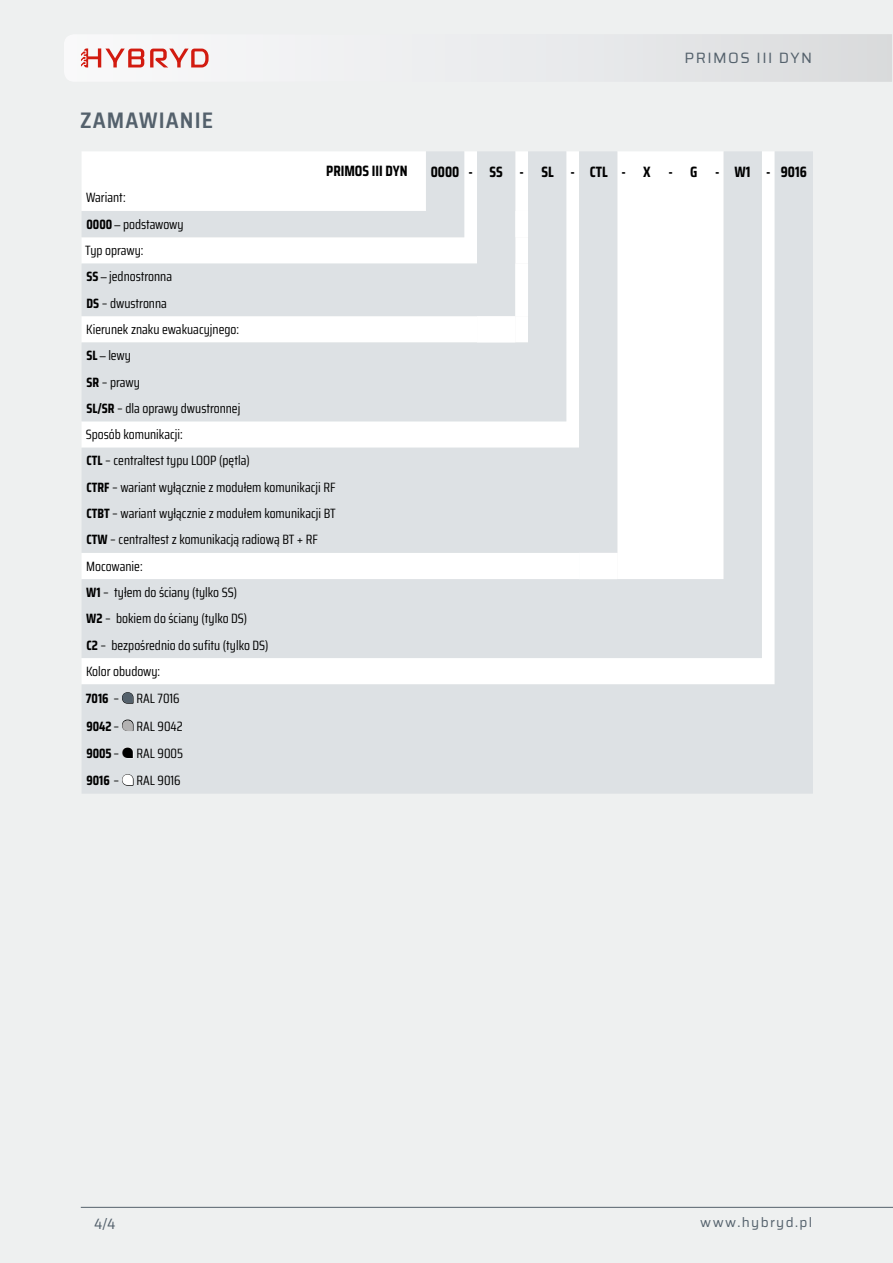
<style>
.page{position:relative;width:893px;height:1263px;background:#eef0f0}
.page>*{position:absolute;margin:0;border:0;box-sizing:border-box;transform-origin:0 0}
.t1{font:600 semi-condensed 22.5px "Saira";letter-spacing:.05em;color:#54616c}
.t2{font:700 15px "Saira Condensed";color:#000}
.t3{font:15px "Saira";letter-spacing:.1em;color:#54616c}
.t4{font:semi-condensed 15px "Saira";color:#54616c}
.t5{font:13.5px/26.5px "Saira Condensed";color:#000}
.t6{font:13.5px "Saira";letter-spacing:.1em;color:#54616c}
.s1{font-weight:700}
.s2{font-family:"Calibri";font-size:12px}
.s3{font-size:15px}
.s4{font-size:15px;color:#fff}
</style>
<div class="page">
<hr style="left:81px;top:1207px;width:812px;height:1px;background:#54616c">
<svg style="left:64px;top:34px;width:828px;height:48px"></svg>
<svg style="left:82px;top:151px;width:731px;height:643px;background:#e7eaec"></svg>
<svg style="left:477px;top:211px;width:140px;height:368px;background:#e4e7ea"></svg>
<h1 class="t1" style="left:80px;top:103px;width:134px">ZAMAWIANIE</h1>
<p class="t3" style="left:684px;top:47px;width:129px">PRIMOS III DYN</p>
<p class="t2" style="left:326px;top:159px;width:83px">PRIMOS III DYN</p>
<p class="t2" style="left:431px;top:160px;width:377px">0000- SS - SL - CTL - X - G - W1 -9016</p>
<p class="t5" style="left:85px;top:184px;width:252px">Wariant:<br><span class="s1">0000</span> <span class="s2">–</span> podstawowy<br>Typ oprawy:<br><span class="s1">SS</span> <span class="s2">–</span> jednostronna<br><span class="s1">DS</span> – dwustronna<br>Kierunek znaku ewakuacyjnego:<br><span class="s1">SL</span> <span class="s2">–</span> lewy<br><span class="s1">SR</span> – prawy<br><span class="s1">SL/SR</span> – dla oprawy dwustronnej<br>Sposób komunikacji:<br><span class="s1">CTL</span> – centraltest typu LOOP (pętla)<br><span class="s1">CTRF</span> – wariant wyłącznie z modułem komunikacji RF<br><span class="s1">CTBT</span> – wariant wyłącznie z modułem komunikacji BT<br><span class="s1">CTW</span> – centraltest z komunikacją radiową BT + RF<br>Mocowanie:<br><span class="s1">W1</span> – tyłem do ściany (tylko SS)<br><span class="s1">W2</span> – bokiem do ściany (tylko DS)<br><span class="s1">C2</span> – bezpośrednio do sufitu (tylko DS)<br>Kolor obudowy:<br><span class="s1">7016</span> – <span class="s3">q</span> RAL 7016<br><span class="s1">9042</span> – <span class="s3">q</span> RAL 9042<br><span class="s1">9005</span> – <span class="s4">q</span> RAL 9005<br><span class="s1">9016</span> – <span class="s3">q</span> RAL 9016</p>
<p class="t4" style="left:94px;top:1213px;width:23px">4/4</p>
<p class="t6" style="left:700px;top:1212px;width:113px">www.hybryd.pl</p>
</div>
